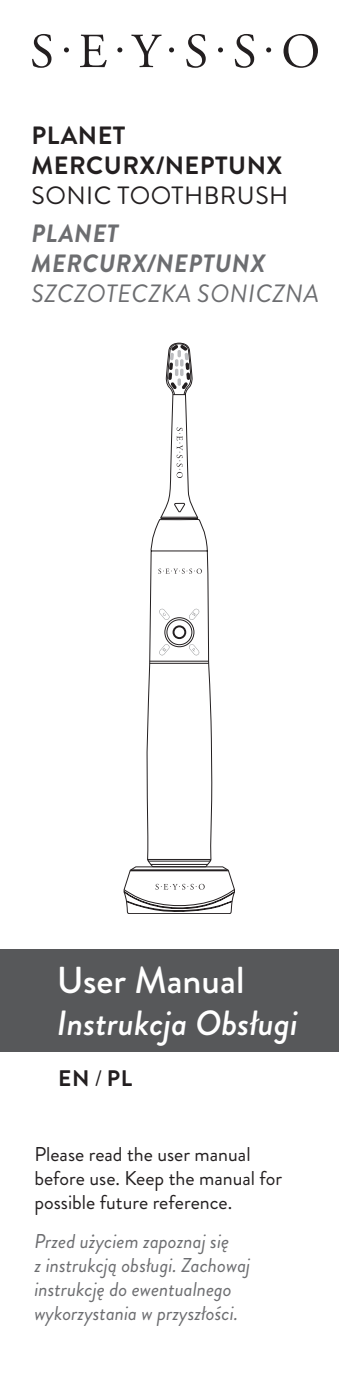
<style>
.page{position:relative;width:352px;height:1379px;background:#fff}
.page>*{position:absolute;margin:0;border:0;box-sizing:border-box;transform-origin:0 0}
.t1{font:500 37.5px "Brandon Grotesque";color:#fff}
.t2{font:italic 500 35px "Brandon Grotesque";color:#fff}
.t3{font:700 25px/30px "Brandon Grotesque";letter-spacing:.02em;color:#231f20}
.t4{font:italic 700 25px/30px "Brandon Grotesque";letter-spacing:.02em;color:#6c6d70}
.t5{font:italic 25px "Brandon Grotesque";letter-spacing:.02em;color:#6c6d70}
.t6{font:25px "Brandon Grotesque";letter-spacing:.02em;color:#231f20}
.t7{font:700 22.5px "Brandon Grotesque";color:#231f20}
.t8{font:italic 20px/24px "Brandon Grotesque";color:#6c6d70}
.t9{font:20px/24px "Brandon Grotesque";color:#231f20}
.s1{font-weight:400}
</style>
<div class="page">
<svg style="left:32px;top:34px;width:19px;height:34px"></svg>
<svg style="left:80px;top:35px;width:27px;height:32px"></svg>
<svg style="left:131px;top:35px;width:30px;height:32px"></svg>
<svg style="left:186px;top:34px;width:19px;height:34px"></svg>
<svg style="left:234px;top:34px;width:20px;height:34px"></svg>
<svg style="left:283px;top:34px;width:34px;height:34px"></svg>
<svg style="left:64px;top:47px;width:5px;height:5px"></svg>
<svg style="left:117px;top:47px;width:5px;height:5px"></svg>
<svg style="left:169px;top:47px;width:5px;height:5px"></svg>
<svg style="left:218px;top:47px;width:5px;height:5px"></svg>
<svg style="left:266px;top:47px;width:5px;height:5px"></svg>
<div style="left:0;top:949px;width:338px;height:103px;background:#57585a"></div>
<svg style="left:165px;top:343px;width:28px;height:104px"></svg>
<svg style="left:149px;top:447px;width:60px;height:162px"></svg>
<svg style="left:124px;top:609px;width:110px;height:305px"></svg>
<p class="t3" style="left:31px;top:121px;width:252px">PLANET<br>MERCURX/NEPTUNX</p>
<p class="t6" style="left:31px;top:179px;width:258px">SONIC TOOTHBRUSH</p>
<p class="t4" style="left:31px;top:218px;width:235px">PLANET<br>MERCURX/NEPTUNX</p>
<p class="t5" style="left:31px;top:276px;width:288px">SZCZOTECZKA SONICZNA</p>
<h1 class="t1" style="left:57px;top:954px;width:189px">User Manual</h1>
<h2 class="t2" style="left:57px;top:998px;width:242px">Instrukcja Obsługi</h2>
<p class="t7" style="left:58px;top:1063px;width:75px">EN <span class="s1">/</span> PL</p>
<p class="t9" style="left:34px;top:1143px;width:249px">Please read the user manual before use. Keep the manual for possible future reference.</p>
<p class="t8" style="left:34px;top:1229px;width:217px">Przed użyciem zapoznaj się<br>z instrukcją obsługi. Zachowaj instrukcję do ewentualnego wykorzystania w przyszłości.</p>
</div>
